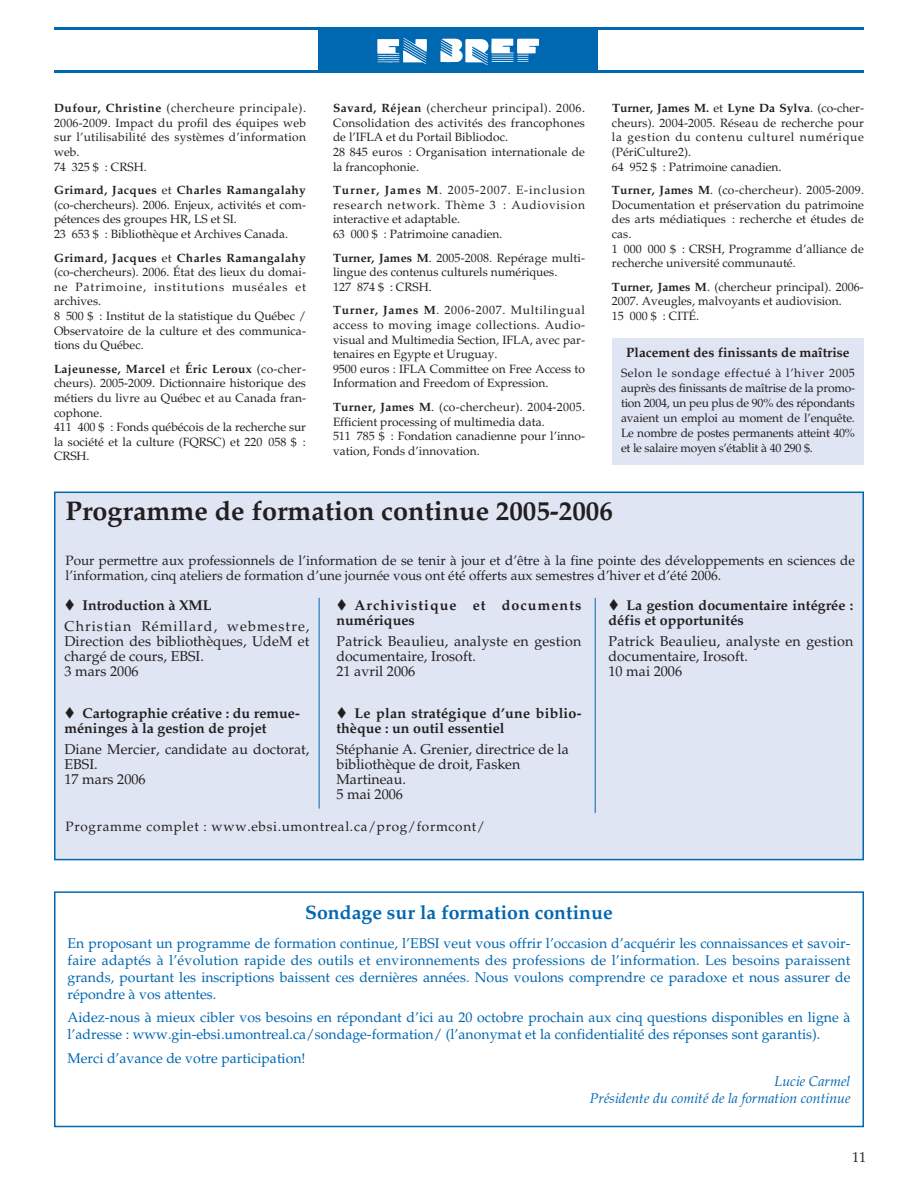
<style>
.page{position:relative;width:918px;height:1188px;background:#fff}
.page>*{position:absolute;margin:0;border:0;box-sizing:border-box;transform-origin:0 0}
.t1{font:700 27px "Palatino";color:#231f20}
.t2{font:700 19.5px "Palatino";color:#0067b1}
.t3{font:14.25px/15px "Palatino";color:#231f20}
.t4{font:700 14.25px/15px "Palatino";color:#231f20}
.t5{font:700 14.25px/15px "Palatino";letter-spacing:.075em;color:#231f20}
.t6{font:14.1px/17.1px "Palatino";color:#0067b1;text-align:justify}
.t7{font:italic 14.1px/17.1px "Palatino";color:#0067b1;text-align:right}
.t8{font:13.5px/15px "Palatino";color:#231f20}
.t9{font:13.5px "Palatino";letter-spacing:.05em;color:#231f20}
.t10{font:700 13.5px "Palatino";color:#231f20}
.t11{font:12px/14.5px "Palatino";color:#231f20}
.t12{font:12px/14.5px "Palatino";letter-spacing:.02em;color:#231f20}
.t13{font:12px/14.5px "Palatino";letter-spacing:.06em;color:#231f20}
.s1{font-weight:700}
</style>
<div class="page">
<div style="left:55px;top:492px;width:808px;height:368px;background:#e0e5f3"></div>
<div style="left:54px;top:492px;width:810px;height:368px;border:2px solid #0067b1"></div>
<hr style="left:319px;top:598px;width:1px;height:211px;background:#0067b1">
<hr style="left:595px;top:598px;width:1px;height:215px;background:#0067b1">
<div style="left:54px;top:891px;width:810px;height:236px;border:2px solid #0067b1"></div>
<div style="left:612px;top:338px;width:252px;height:127px;background:#e0e5f3"></div>
<img style="left:318px;top:30px;width:280px;height:40px">
<hr style="left:54px;top:27px;width:810px;height:3px;background:#0067b1">
<hr style="left:54px;top:70px;width:810px;height:3px;background:#0067b1">
<p class="t12" style="left:54px;top:102px;width:254px"><span class="s1">Dufour, Christine</span> (chercheure principale).<br>2006-2009. Impact du profil des équipes web sur l’utilisabilité des systèmes d’information web.<br>74 325 $ : CRSH.</p>
<p class="t11" style="left:54px;top:184px;width:254px"><span class="s1">Grimard, Jacques</span> et <span class="s1">Charles Ramangalahy </span>(co-chercheurs). 2006. Enjeux, activités et com&shy;pétences des groupes HR, LS et SI.<br>23 653 $ : Bibliothèque et Archives Canada.</p>
<p class="t11" style="left:54px;top:252px;width:254px"><span class="s1">Grimard, Jacques</span> et <span class="s1">Charles Ramangalahy </span>(co-chercheurs). 2006. État des lieux du domai&shy;ne Patrimoine, institutions muséales et archives.<br>8 500 $ : Institut de la statistique du Québec / Observatoire de la culture et des communica&shy;tions du Québec.</p>
<p class="t11" style="left:54px;top:363px;width:254px"><span class="s1">Lajeunesse, Marcel</span> et <span class="s1">Éric Leroux</span> (co-cher&shy;cheurs). 2005-2009. Dictionnaire historique des métiers du livre au Québec et au Canada fran&shy;cophone.<br>411 400 $ : Fonds québécois de la recherche sur la société et la culture (FQRSC) et 220 058 $ :<br>CRSH.</p>
<p class="t11" style="left:333px;top:102px;width:254px"><span class="s1">Savard, Réjean</span> (chercheur principal). 2006.<br>Consolidation des activités des francophones de l’IFLA et du Portail Bibliodoc.<br>28 845 euros : Organisation internationale de la francophonie.</p>
<p class="t13" style="left:333px;top:184px;width:253px"><span class="s1">Turner, James M</span>. 2005-2007. E-inclusion research network. Thème 3 : Audiovision interactive et adaptable.<br>63 000 $ : Patrimoine canadien.</p>
<p class="t11" style="left:333px;top:252px;width:254px"><span class="s1">Turner, James M</span>. 2005-2008. Repérage multi&shy;lingue des contenus culturels numériques.<br>127 874 $ : CRSH.</p>
<p class="t11" style="left:333px;top:304px;width:254px"><span class="s1">Turner, James M</span>. 2006-2007. Multilingual access to moving image collections. Audio&shy;visual and Multimedia Section, IFLA, avec par&shy;tenaires en Egypte et Uruguay.<br>9500 euros : IFLA Committee on Free Access to Information and Freedom of Expression.</p>
<p class="t11" style="left:333px;top:401px;width:254px"><span class="s1">Turner, James M</span>. (co-chercheur). 2004-2005.<br>Efficient processing of multimedia data.<br>511 785 $ : Fondation canadienne pour l’inno&shy;vation, Fonds d’innovation.</p>
<p class="t11" style="left:612px;top:102px;width:253px"><span class="s1">Turner, James M.</span> et <span class="s1">Lyne Da Sylva</span>. (co-cher&shy;cheurs). 2004-2005. Réseau de recherche pour la gestion du contenu culturel numérique (PériCulture2).<br>64 952 $ : Patrimoine canadien.</p>
<p class="t11" style="left:612px;top:184px;width:254px"><span class="s1">Turner, James M</span>. (co-chercheur). 2005-2009.<br>Documentation et préservation du patrimoine des arts médiatiques : recherche et études de cas.<br>1 000 000 $ : CRSH, Programme d’alliance de recherche université communauté.</p>
<p class="t11" style="left:612px;top:281px;width:253px"><span class="s1">Turner, James M</span>. (chercheur principal). 2006-<br>2007. Aveugles, malvoyants et audiovision.<br>15 000 $ : CITÉ.</p>
<p class="t10" style="left:626px;top:347px;width:225px">Placement des finissants de maîtrise</p>
<p class="t11" style="left:621px;top:366px;width:236px;line-height:15px;text-align:justify">Selon le sondage effectué à l’hiver 2005 auprès des finissants de maîtrise de la promo&shy;tion 2004, un peu plus de 90% des répondants avaient un emploi au moment de l’enquête.<br>Le nombre de postes permanents atteint 40% et le salaire moyen s’établit à 40 290 $.</p>
<h1 class="t1" style="left:66px;top:501px;width:549px">Programme de formation continue 2005-2006</h1>
<p class="t8" style="left:66px;top:555px;width:791px">Pour permettre aux professionnels de l’information de se tenir à jour et d’être à la fine pointe des développements en sciences de l’information, cinq ateliers de formation d’une journée vous ont été offerts aux semestres d’hiver et d’été 2006.</p>
<p class="t4" style="left:83px;top:599px;width:131px">Introduction à XML</p>
<p class="t3" style="left:64px;top:620px;width:247px">Christian Rémillard, webmestre,<br>Direction des bibliothèques, UdeM et chargé de cours, EBSI.<br>3 mars 2006</p>
<p class="t4" style="left:64px;top:707px;width:237px;text-indent:18px">Cartographie créative : du remue&shy;méninges à la gestion de projet</p>
<p class="t3" style="left:64px;top:743px;width:246px">Diane Mercier, candidate au doctorat,<br>EBSI.<br>17 mars 2006</p>
<p class="t5" style="left:336px;top:599px;width:247px;text-indent:18px">Archivistique et documents numériques</p>
<p class="t3" style="left:336px;top:635px;width:246px">Patrick Beaulieu, analyste en gestion documentaire, Irosoft.<br>21 avril 2006</p>
<p class="t4" style="left:336px;top:707px;width:247px;text-indent:18px">Le plan stratégique d’une biblio&shy;thèque : un outil essentiel</p>
<p class="t3" style="left:336px;top:743px;width:234px">Stéphanie A. Grenier, directrice de la bibliothèque de droit, Fasken<br>Martineau.<br>5 mai 2006</p>
<p class="t9" style="left:66px;top:821px;width:421px">Programme complet : www.ebsi.umontreal.ca/prog/formcont/</p>
<p class="t4" style="left:608px;top:599px;width:246px;text-indent:18px">La gestion documentaire intégrée : défis et opportunités</p>
<p class="t3" style="left:608px;top:635px;width:246px">Patrick Beaulieu, analyste en gestion documentaire, Irosoft.<br>10 mai 2006</p>
<h2 class="t2" style="left:305px;top:905px;width:309px">Sondage sur la formation continue</h2>
<p class="t6" style="left:68px;top:936px;width:785px">En proposant un programme de formation continue, l’EBSI veut vous offrir l’occasion d’acquérir les connaissances et savoir&shy;faire adaptés à l’évolution rapide des outils et environnements des professions de l’information. Les besoins paraissent grands, pourtant les inscriptions baissent ces dernières années. Nous voulons comprendre ce paradoxe et nous assurer de répondre à vos attentes.</p>
<p class="t6" style="left:68px;top:1011px;width:785px">Aidez-nous à mieux cibler vos besoins en répondant d’ici au 20 octobre prochain aux cinq questions disponibles en ligne à l’adresse : www.gin-ebsi.umontreal.ca/sondage-formation/ (l’anonymat et la confidentialité des réponses sont garantis).</p>
<p class="t6" style="left:68px;top:1051px;width:240px">Merci d’avance de votre participation!</p>
<p class="t7" style="left:590px;top:1074px;width:262px">Lucie Carmel<br>Présidente du comité de la formation continue</p>
<p class="t3" style="left:852px;top:1151px;width:16px">11</p>
</div>
